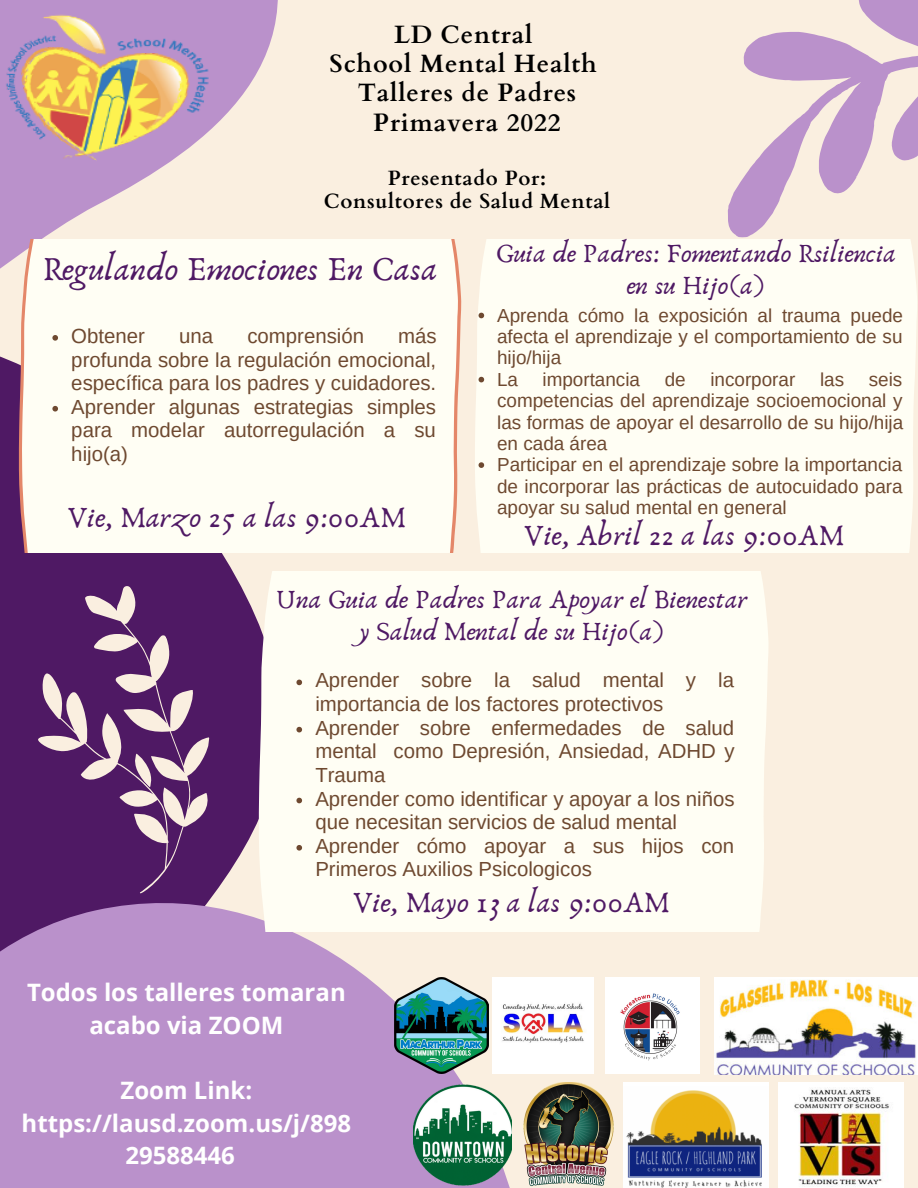
<style>
.page{position:relative;width:918px;height:1188px;background:#faefe0}
.page>*{position:absolute;margin:0;border:0;box-sizing:border-box;transform-origin:0 0}
.t1{font:34.8px "Anaktoria";color:#4f1964}
.t2{font:30.3px "Anaktoria";color:#4f1964}
.t3{font:27.3px/31.5px "Anaktoria";color:#4f1964;text-align:center}
.t4{font:700 25.05px "Cardo";letter-spacing:.035em;color:#000}
.t5{font:700 24px/32.7px "Open Sans";color:#fff;text-align:center}
.t6{font:700 20.55px "Cardo";letter-spacing:.035em;color:#000}
.t7{font:20.4px/23.7px "Arimo";color:#6e4930;text-align:justify}
.t8{font:18.9px/21.3px "Arimo";color:#6e4930;text-align:justify}
</style>
<div class="page">
<svg style="left:0;top:524px;width:443px;height:48px;fill:#4f1964"></svg>
<svg style="left:0;top:0;width:278px;height:524px"></svg>
<svg style="left:0;top:900px;width:771px;height:288px;fill:#ba91cb"></svg>
<svg style="left:727px;top:0;width:191px;height:238px"></svg>
<div style="left:259px;top:572px;width:510px;height:360px;background:#fffef4"></div>
<div style="left:475px;top:239px;width:442px;height:313px;background:#fffef4"></div>
<div style="left:19px;top:239px;width:442px;height:313px;background:#fffef4"></div>
<img style="left:2px;top:0;width:209px;height:171px">
<svg style="left:0;top:572px;width:273px;height:328px;background:#6f427c"></svg>
<svg style="left:52px;top:335px;width:6px;height:6px"></svg>
<svg style="left:52px;top:406px;width:6px;height:6px"></svg>
<svg style="left:479px;top:313px;width:5px;height:5px"></svg>
<svg style="left:479px;top:377px;width:5px;height:5px"></svg>
<svg style="left:479px;top:462px;width:5px;height:6px"></svg>
<svg style="left:296px;top:680px;width:6px;height:5px"></svg>
<svg style="left:296px;top:727px;width:6px;height:5px"></svg>
<svg style="left:296px;top:798px;width:6px;height:5px"></svg>
<svg style="left:296px;top:845px;width:6px;height:6px"></svg>
<img style="left:414px;top:1083px;width:79px;height:105px">
<img style="left:394px;top:978px;width:95px;height:95px">
<img style="left:715px;top:978px;width:203px;height:97px">
<img style="left:642px;top:1083px;width:127px;height:105px">
<img style="left:779px;top:1083px;width:124px;height:105px">
<img style="left:605px;top:978px;width:95px;height:95px">
<img style="left:493px;top:978px;width:101px;height:95px">
<img style="left:493px;top:1083px;width:149px;height:105px">
<p class="t4" style="left:394px;top:18px;width:140px">LD Central</p>
<p class="t4" style="left:330px;top:47px;width:269px">School Mental Health</p>
<p class="t4" style="left:358px;top:77px;width:220px">Talleres de Padres</p>
<p class="t4" style="left:373px;top:106px;width:189px">Primavera 2022</p>
<p class="t6" style="left:388px;top:164px;width:160px">Presentado Por:</p>
<p class="t6" style="left:324px;top:188px;width:288px">Consultores de Salud Mental</p>
<p class="t3" style="left:496px;top:238px;width:402px">Guia de Padres: Fomentando Rsiliencia en su Hijo(a)</p>
<p class="t8" style="left:497px;top:304px;width:407px">Aprenda cómo la exposición al trauma puede afecta el aprendizaje y el comportamiento de su hijo/hija</p>
<p class="t8" style="left:497px;top:369px;width:23px">La</p>
<p class="t8" style="left:543px;top:369px;width:99px">importancia</p>
<p class="t8" style="left:665px;top:369px;width:23px">de</p>
<p class="t8" style="left:710px;top:369px;width:86px">incorporar</p>
<p class="t8" style="left:820px;top:369px;width:26px">las</p>
<p class="t1" style="left:43px;top:248px;width:397px">Regulando Emociones En Casa</p>
<p class="t7" style="left:71px;top:324px;width:75px">Obtener</p>
<p class="t7" style="left:179px;top:324px;width:36px">una</p>
<p class="t7" style="left:247px;top:324px;width:118px">comprensión</p>
<p class="t7" style="left:71px;top:324px;width:367px;text-indent:327px">más profunda sobre la regulación emocional, específica para los padres y cuidadores.</p>
<p class="t7" style="left:71px;top:395px;width:366px">Aprender algunas estrategias simples para modelar autorregulación a su hijo(a)</p>
<p class="t8" style="left:497px;top:369px;width:408px;text-indent:372px">seis competencias del aprendizaje socioemocional y las formas de apoyar el desarrollo de su hijo/hija en cada área</p>
<p class="t8" style="left:497px;top:454px;width:407px">Participar en el aprendizaje sobre la importancia de incorporar las prácticas de autocuidado para apoyar su salud mental en general</p>
<p class="t2" style="left:68px;top:498px;width:340px">Vie, Marzo 25 a las 9:00AM</p>
<p class="t2" style="left:524px;top:517px;width:322px">Vie, Abril 22 a las 9:00AM</p>
<p class="t3" style="left:276px;top:585px;width:474px">Una Guia de Padres Para Apoyar el Bienestar y Salud Mental de su Hijo(a)</p>
<p class="t7" style="left:315px;top:669px;width:420px">Aprender sobre la salud mental y la importancia de los factores protectivos</p>
<p class="t7" style="left:315px;top:716px;width:421px">Aprender sobre enfermedades de salud mental como Depresión, Ansiedad, ADHD y Trauma</p>
<p class="t7" style="left:315px;top:787px;width:421px">Aprender como identificar y apoyar a los niños que necesitan servicios de salud mental</p>
<p class="t7" style="left:315px;top:834px;width:420px">Aprender cómo apoyar a sus hijos con<br>Primeros Auxilios Psicologicos</p>
<p class="t2" style="left:353px;top:884px;width:319px">Vie, Mayo 13 a las 9:00AM</p>
<p class="t5" style="left:27px;top:976px;width:320px">Todos los talleres tomaran acabo via ZOOM</p>
<p class="t5" style="left:22px;top:1074px;width:331px">Zoom Link: https://lausd.zoom.us/j/898<br>29588446</p>
</div>
